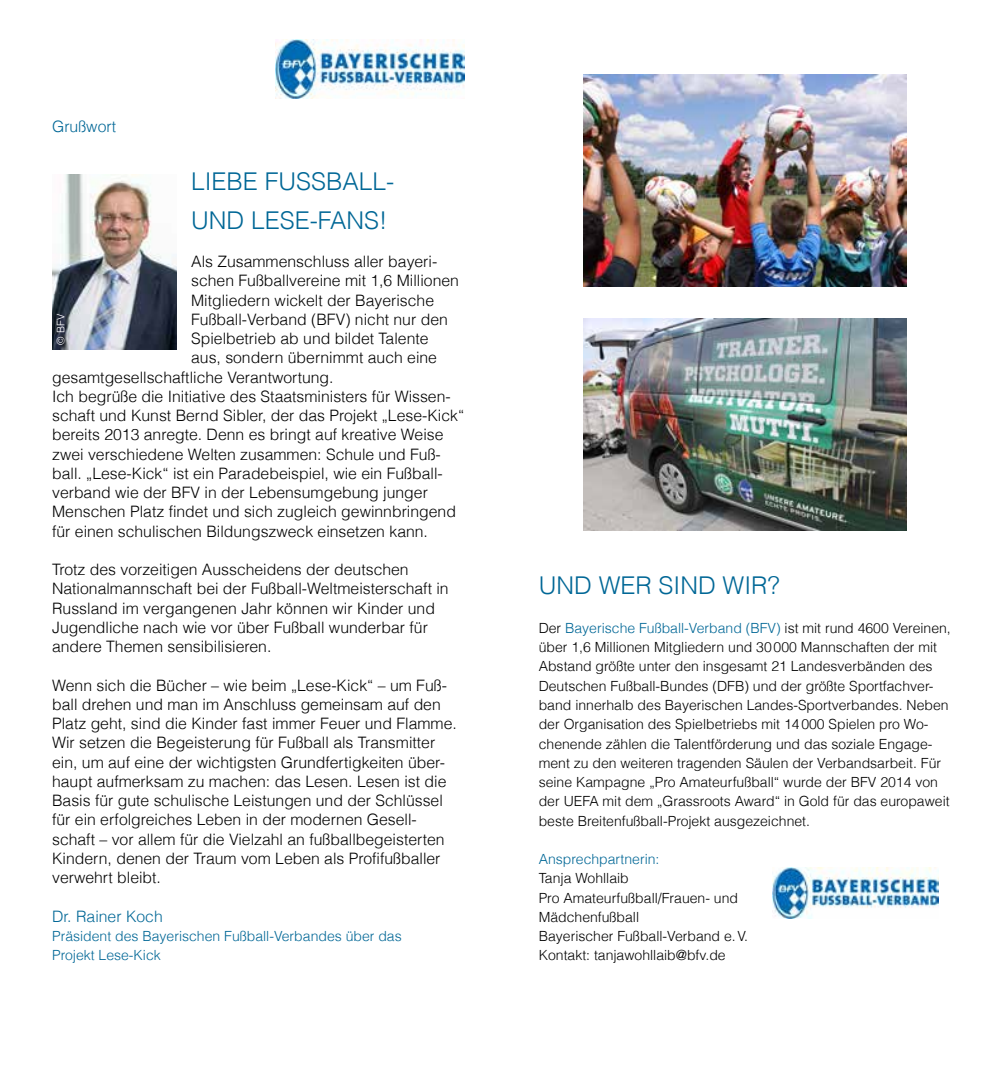
<style>
.page{position:relative;width:1003px;height:1072px;background:#fff}
.page>*{position:absolute;margin:0;border:0;box-sizing:border-box;transform-origin:0 0}
.t1{font:300 24.5px/38.5px "Helvetica";color:#006796}
.t2{font:300 15.75px/19.2px "Helvetica";color:#000}
.t3{font:300 15.75px "Helvetica";color:#006796}
.t4{font:300 14px/19.2px "Helvetica";color:#000}
.t5{font:300 14px/19.2px "Helvetica";color:#006796}
.t6{font:300 10.5px "Helvetica";color:#fff}
.s1{color:#006796}
</style>
<div class="page">
<img style="left:52px;top:175px;width:124px;height:174px">
<img style="left:275px;top:40px;width:189px;height:58px">
<img style="left:772px;top:867px;width:166px;height:51px">
<img style="left:583px;top:74px;width:322px;height:212px">
<img style="left:583px;top:318px;width:322px;height:212px">
<p class="t3" style="left:52px;top:117px;width:66px">Grußwort</p>
<h1 class="t1" style="left:191px;top:162px;width:204px">Liebe FuSSball&shy;und Lese-Fans!</h1>
<p class="t2" style="left:191px;top:252px;width:247px">Als Zusammenschluss aller bayeri-</p>
<p class="t2" style="left:191px;top:271px;width:269px">schen Fußballvereine mit 1,6 Millionen</p>
<p class="t2" style="left:191px;top:290px;width:244px">Mitgliedern wickelt der Bayerische</p>
<p class="t2" style="left:191px;top:309px;width:258px">Fußball-Verband (BFV) nicht nur den</p>
<p class="t2" style="left:191px;top:329px;width:239px">Spielbetrieb ab und bildet Talente</p>
<p class="t2" style="left:191px;top:348px;width:247px">aus, sondern übernimmt auch eine</p>
<p class="t2" style="left:52px;top:367px;width:283px">gesamtgesellschaftliche Verantwortung.</p>
<p class="t2" style="left:52px;top:386px;width:400px">I ch begrüße die I nitiative des Staatsministers für Wissen-</p>
<p class="t2" style="left:52px;top:406px;width:413px">schaft und Kunst Bernd Sibler, der das Projekt „Lese-Kick“</p>
<p class="t2" style="left:52px;top:425px;width:393px">bereits 2013 anregte. Denn es bringt auf kreative Weise</p>
<p class="t2" style="left:52px;top:444px;width:390px">zwei verschiedene Welten zusammen: Schule und Fuß-</p>
<p class="t2" style="left:52px;top:463px;width:392px">ball. „Lese-Kick“ ist ein Paradebeispiel, wie ein Fußball-</p>
<p class="t2" style="left:52px;top:483px;width:377px">verband wie der BFV in der Lebensumgebung junger</p>
<p class="t2" style="left:52px;top:502px;width:405px">Menschen Platz findet und sich zugleich gewinnbringend</p>
<p class="t2" style="left:52px;top:521px;width:377px">für einen schulischen Bildungszweck einsetzen kann.</p>
<p class="t2" style="left:52px;top:559px;width:398px">Trotz des vorzeitigen Ausscheidens der deutschen Nationalmannschaft bei der Fußball-Weltmeisterschaft in Russland im vergangenen Jahr können wir Kinder und Jugendliche nach wie vor über Fußball wunderbar für andere Themen sensibilisieren.</p>
<p class="t2" style="left:52px;top:675px;width:406px">Wenn sich die Bücher – wie beim „Lese-Kick“ – um Fuß&shy;ball drehen und man im Anschluss gemeinsam auf den Platz geht, sind die Kinder fast immer Feuer und Flamme.<br>Wir setzen die Begeisterung für Fußball als Transmitter ein, um auf eine der wichtigsten Grundfertigkeiten über&shy;haupt aufmerksam zu machen: das Lesen. Lesen ist die Basis für gute schulische Leistungen und der Schlüssel für ein erfolgreiches Leben in der modernen Gesell&shy;schaft – vor allem für die Vielzahl an fußballbegeisterten Kindern, denen der Traum vom Leben als Profifußballer verwehrt bleibt.</p>
<p class="t3" style="left:52px;top:906px;width:112px">Dr. Rainer Koch</p>
<p class="t5" style="left:52px;top:926px;width:351px">Präsident des Bayerischen Fußball-Verbandes über das<br>Projekt Lese-Kick</p>
<p class="t6" style="left:54px;top:345px;width:32px;rotate:-90deg">© BFV</p>
<h1 class="t1" style="left:538px;top:566px;width:242px">Und wer sind wir?</h1>
<p class="t4" style="left:538px;top:618px;width:413px">Der <span class="s1">Bayerische Fußball-Verband (BFV)</span> ist mit rund 4600 Vereinen, über 1,6 Millionen Mitgliedern und 30000 Mannschaften der mit Abstand größte unter den insgesamt 21 Landesverbänden des Deutschen Fußball-Bundes (DFB) und der größte Sportfachver&shy;band innerhalb des Bayerischen Landes-Sportverbandes. Neben der Organisation des Spielbetriebs mit 14000 Spielen pro Wo&shy;chenende zählen die Talentförderung und das soziale Engage&shy;ment zu den weiteren tragenden Säulen der Verbandsarbeit. Für seine Kampagne „Pro Amateurfußball“ wurde der BFV 2014 von der UEFA mit dem „Grassroots Award“ in Gold für das europaweit beste Breitenfußball-Projekt ausgezeichnet.</p>
<p class="t5" style="left:538px;top:849px;width:122px">Ansprechpartnerin:</p>
<p class="t4" style="left:538px;top:868px;width:211px">Tanja Wohllaib<br>Pro Amateurfußball/Frauen- und<br>Mädchenfußball<br>Bayerischer Fußball-Verband e. V.<br>Kontakt: tanjawohllaib@bfv.de</p>
</div>
